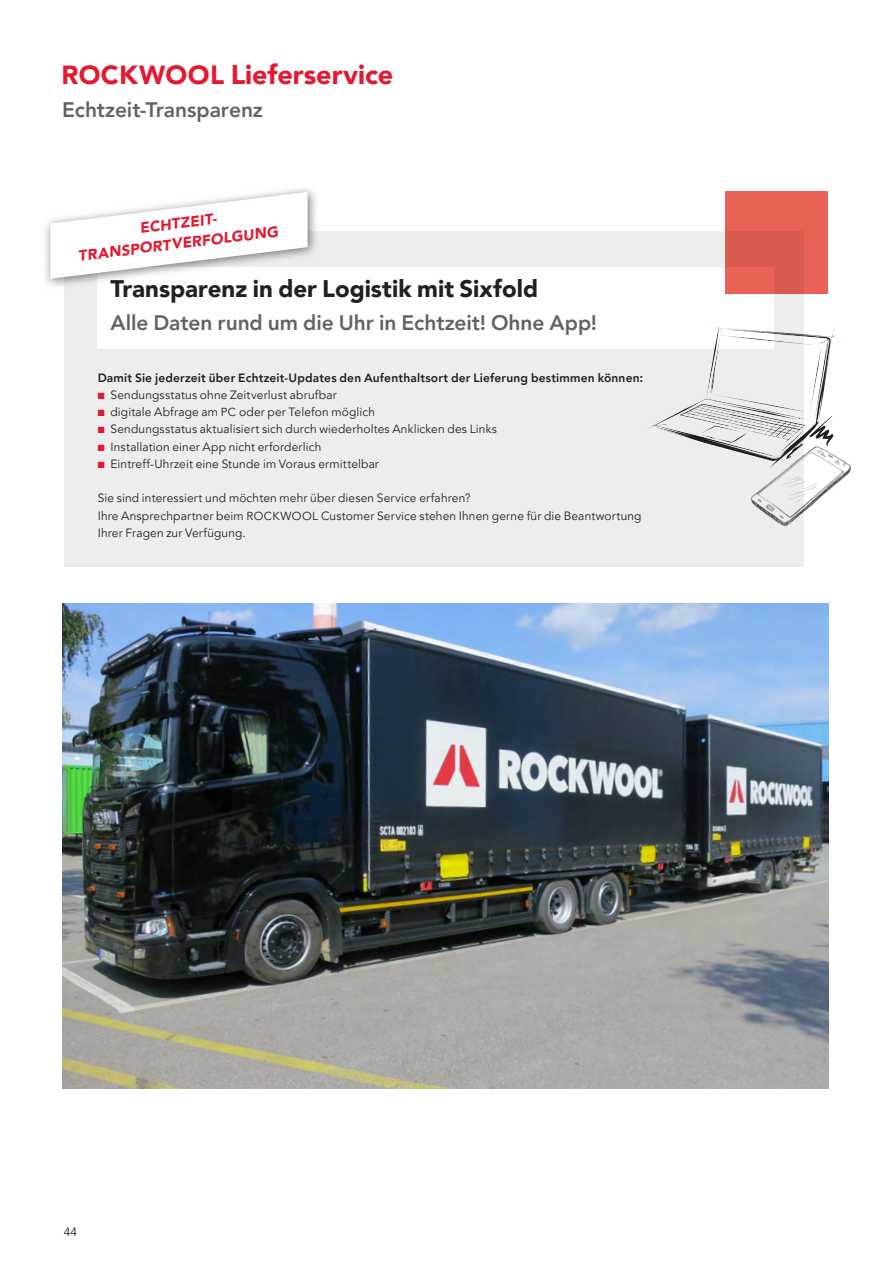
<style>
.page{position:relative;width:893px;height:1263px;background:#fff}
.page>*{position:absolute;margin:0;border:0;box-sizing:border-box;transform-origin:0 0}
.t1{font:900 27px "Avenir LT Pro";letter-spacing:-.005em;color:#e21931}
.t2{font:900 24px "Avenir LT Pro";color:#231f20}
.t3{font:800 21px "Avenir LT Pro";letter-spacing:-.005em;color:#636366}
.t4{font:900 15px/19.8px "Avenir LT Pro";color:#e21931;text-align:center}
.t5{font:12px/17.2px "Avenir LT Pro";letter-spacing:.01em;color:#231f20}
.t6{font:800 12px "Avenir LT Pro";letter-spacing:.015em;color:#231f20}
.s1{font-size:26.25px}
.s2{color:#e21931}
.s3{font-size:11.7px}
</style>
<div class="page">
<div style="left:64px;top:232px;width:740px;height:335px;background:#ededee"></div>
<div style="left:98px;top:268px;width:676px;height:81px;background:#fff"></div>
<div style="left:725px;top:191px;width:102px;height:102px;background:linear-gradient(to right,#e15f52,#e56054)"></div>
<img style="left:750px;top:462px;width:102px;height:65px">
<img style="left:648px;top:325px;width:198px;height:173px">
<img style="left:63px;top:604px;width:765px;height:485px">
<div style="left:43px;top:184px;width:277px;height:107px;background:#231f20;opacity:.6"></div>
<svg style="left:49px;top:191px;width:259px;height:89px"></svg>
<h1 class="t1" style="left:61px;top:58px;width:333px"><span class="s1">ROCKWOOL</span> Lieferservice</h1>
<h3 class="t3" style="left:62px;top:97px;width:202px">Echtzeit-Transparenz</h3>
<p class="t4" style="left:75px;top:226px;width:203px;rotate:-7deg">ECHTZEIT-<br>TRANSPORTVERFOLGUNG</p>
<h2 class="t2" style="left:111px;top:274px;width:429px">Transparenz in der Logistik mit Sixfold</h2>
<h3 class="t3" style="left:111px;top:310px;width:488px">Alle Daten rund um die Uhr in Echtzeit! Ohne App!</h3>
<p class="t6" style="left:98px;top:370px;width:547px">Damit Sie jederzeit über Echtzeit-Updates den Aufenthaltsort der Lieferung bestimmen können:</p>
<p class="t5" style="left:98px;top:386px;width:240px"><span class="s2">■</span> Sendungsstatus ohne Zeitverlust abrufbar</p>
<p class="t5" style="left:98px;top:403px;width:279px"><span class="s2">■</span> digitale Abfrage am <span class="s3">PC</span> oder per Telefon möglich</p>
<p class="t5" style="left:98px;top:421px;width:401px"><span class="s2">■</span> Sendungsstatus aktualisiert sich durch wiederholtes Anklicken des Links</p>
<p class="t5" style="left:98px;top:438px;width:225px"><span class="s2">■</span> Installation einer App nicht erforderlich</p>
<p class="t5" style="left:98px;top:455px;width:283px"><span class="s2">■</span> Eintreff-Uhrzeit eine Stunde im Voraus ermittelbar</p>
<p class="t5" style="left:98px;top:490px;width:545px">Sie sind interessiert und möchten mehr über diesen Service erfahren?<br>Ihre Ansprechpartner beim <span class="s3">ROCKWOOL</span> Customer Service stehen Ihnen gerne für die Beantwortung<br>Ihrer Fragen zur Verfügung.</p>
<p class="t5" style="left:64px;top:1223px;width:15px">44</p>
</div>
